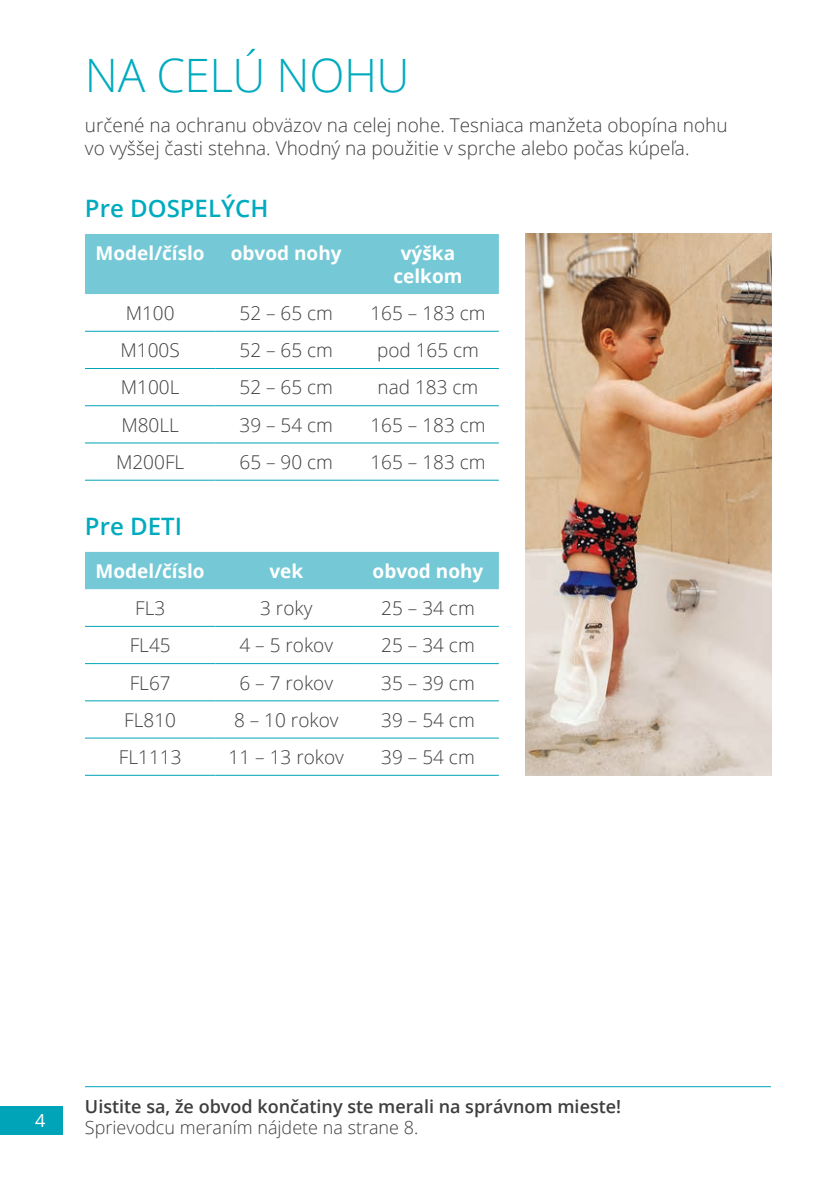
<style>
.page{position:relative;width:839px;height:1191px;background:#fff}
.page>*{position:absolute;margin:0;border:0;box-sizing:border-box;transform-origin:0 0}
.t1{font:300 46px "Open Sans";letter-spacing:-.01em;color:#00abbe}
.t2{font:600 24px "Open Sans";color:#00abbe}
.t3{font:300 19px/22.8px "Open Sans";color:#3e3e3f}
.t4{font:700 19px/22.8px "Open Sans";color:#fff;text-align:center}
.t5{font:600 18px "Open Sans";color:#3e3e3f}
.t6{font:300 18px "Open Sans";color:#3e3e3f}
.t7{font:18px "Open Sans";color:#fff}
</style>
<div class="page">
<div style="left:85px;top:234px;width:414px;height:60px;background:#75c9d6"></div>
<hr style="left:85px;top:331px;width:130px;height:1px;background:#00a4b8">
<hr style="left:215px;top:331px;width:142px;height:1px;background:#00a4b8">
<hr style="left:357px;top:331px;width:142px;height:1px;background:#00a4b8">
<hr style="left:85px;top:368px;width:130px;height:1px;background:#00a4b8">
<hr style="left:215px;top:368px;width:142px;height:1px;background:#00a4b8">
<hr style="left:357px;top:368px;width:142px;height:1px;background:#00a4b8">
<hr style="left:85px;top:405px;width:130px;height:1px;background:#00a4b8">
<hr style="left:215px;top:405px;width:142px;height:1px;background:#00a4b8">
<hr style="left:357px;top:405px;width:142px;height:1px;background:#00a4b8">
<hr style="left:85px;top:442px;width:130px;height:1px;background:#00a4b8">
<hr style="left:215px;top:442px;width:142px;height:1px;background:#00a4b8">
<hr style="left:357px;top:442px;width:142px;height:1px;background:#00a4b8">
<hr style="left:85px;top:480px;width:130px;height:1px;background:#00a4b8">
<hr style="left:215px;top:480px;width:142px;height:1px;background:#00a4b8">
<hr style="left:357px;top:480px;width:142px;height:1px;background:#00a4b8">
<div style="left:85px;top:552px;width:414px;height:37px;background:#75c9d6"></div>
<hr style="left:85px;top:626px;width:130px;height:1px;background:#00a4b8">
<hr style="left:215px;top:626px;width:142px;height:1px;background:#00a4b8">
<hr style="left:357px;top:626px;width:142px;height:1px;background:#00a4b8">
<hr style="left:85px;top:663px;width:130px;height:1px;background:#00a4b8">
<hr style="left:215px;top:663px;width:142px;height:1px;background:#00a4b8">
<hr style="left:357px;top:663px;width:142px;height:1px;background:#00a4b8">
<hr style="left:85px;top:700px;width:130px;height:1px;background:#00a4b8">
<hr style="left:215px;top:700px;width:142px;height:1px;background:#00a4b8">
<hr style="left:357px;top:700px;width:142px;height:1px;background:#00a4b8">
<hr style="left:85px;top:737px;width:130px;height:1px;background:#00a4b8">
<hr style="left:215px;top:737px;width:142px;height:1px;background:#00a4b8">
<hr style="left:357px;top:737px;width:142px;height:1px;background:#00a4b8">
<hr style="left:85px;top:775px;width:130px;height:1px;background:#00a4b8">
<hr style="left:215px;top:775px;width:142px;height:1px;background:#00a4b8">
<hr style="left:357px;top:775px;width:142px;height:1px;background:#00a4b8">
<hr style="left:85px;top:1086px;width:686px;height:1px;background:#00a4b8">
<img style="left:525px;top:234px;width:246px;height:541px">
<div style="left:0;top:1105px;width:62px;height:29px;background:#00a4b8"></div>
<h1 class="t1" style="left:85px;top:44px;width:326px">NA CELÚ NOHU</h1>
<p class="t3" style="left:85px;top:113px;width:644px">určené na ochranu obväzov na celej nohe. Tesniaca manžeta obopína nohu vo vyššej časti stehna. Vhodný na použitie v sprche alebo počas kúpeľa.</p>
<p class="t2" style="left:85px;top:192px;width:185px">Pre DOSPELÝCH</p>
<p class="t4" style="left:96px;top:241px;width:111px">Model/číslo</p>
<p class="t4" style="left:231px;top:241px;width:112px">obvod nohy</p>
<p class="t4" style="left:393px;top:241px;width:70px">výška celkom</p>
<p class="t3" style="left:126px;top:301px;width:50px">M100</p>
<p class="t3" style="left:240px;top:301px;width:95px">52 – 65 cm</p>
<p class="t3" style="left:370px;top:301px;width:117px">165 – 183 cm</p>
<p class="t3" style="left:121px;top:338px;width:61px">M100S</p>
<p class="t3" style="left:240px;top:338px;width:95px">52 – 65 cm</p>
<p class="t3" style="left:377px;top:338px;width:103px">pod 165 cm</p>
<p class="t3" style="left:121px;top:375px;width:60px">M100L</p>
<p class="t3" style="left:240px;top:375px;width:95px">52 – 65 cm</p>
<p class="t3" style="left:378px;top:375px;width:102px">nad 183 cm</p>
<p class="t3" style="left:121px;top:413px;width:59px">M80LL</p>
<p class="t3" style="left:240px;top:413px;width:95px">39 – 54 cm</p>
<p class="t3" style="left:370px;top:413px;width:117px">165 – 183 cm</p>
<p class="t3" style="left:116px;top:450px;width:70px">M200FL</p>
<p class="t3" style="left:240px;top:450px;width:95px">65 – 90 cm</p>
<p class="t3" style="left:370px;top:450px;width:117px">165 – 183 cm</p>
<p class="t2" style="left:85px;top:510px;width:99px">Pre DETI</p>
<p class="t4" style="left:96px;top:559px;width:111px">Model/číslo</p>
<p class="t4" style="left:269px;top:559px;width:35px">vek</p>
<p class="t4" style="left:373px;top:559px;width:112px">obvod nohy</p>
<p class="t3" style="left:135px;top:596px;width:32px">FL3</p>
<p class="t3" style="left:260px;top:596px;width:54px">3 roky</p>
<p class="t3" style="left:381px;top:596px;width:95px">25 – 34 cm</p>
<p class="t3" style="left:130px;top:633px;width:42px">FL45</p>
<p class="t3" style="left:239px;top:633px;width:95px">4 – 5 rokov</p>
<p class="t3" style="left:381px;top:633px;width:95px">25 – 34 cm</p>
<p class="t3" style="left:130px;top:670px;width:42px">FL67</p>
<p class="t3" style="left:239px;top:670px;width:95px">6 – 7 rokov</p>
<p class="t3" style="left:381px;top:670px;width:95px">35 – 39 cm</p>
<p class="t3" style="left:124px;top:708px;width:53px">FL810</p>
<p class="t3" style="left:234px;top:708px;width:106px">8 – 10 rokov</p>
<p class="t3" style="left:381px;top:708px;width:95px">39 – 54 cm</p>
<p class="t3" style="left:119px;top:745px;width:64px">FL1113</p>
<p class="t3" style="left:229px;top:745px;width:117px">11 – 13 rokov</p>
<p class="t3" style="left:381px;top:745px;width:95px">39 – 54 cm</p>
<p class="t7" style="left:35px;top:1108px;width:12px">4</p>
<p class="t5" style="left:85px;top:1093px;width:538px">Uistite sa, že obvod končatiny ste merali na správnom mieste!</p>
<p class="t6" style="left:85px;top:1115px;width:335px">Sprievodcu meraním nájdete na strane 8.</p>
</div>
